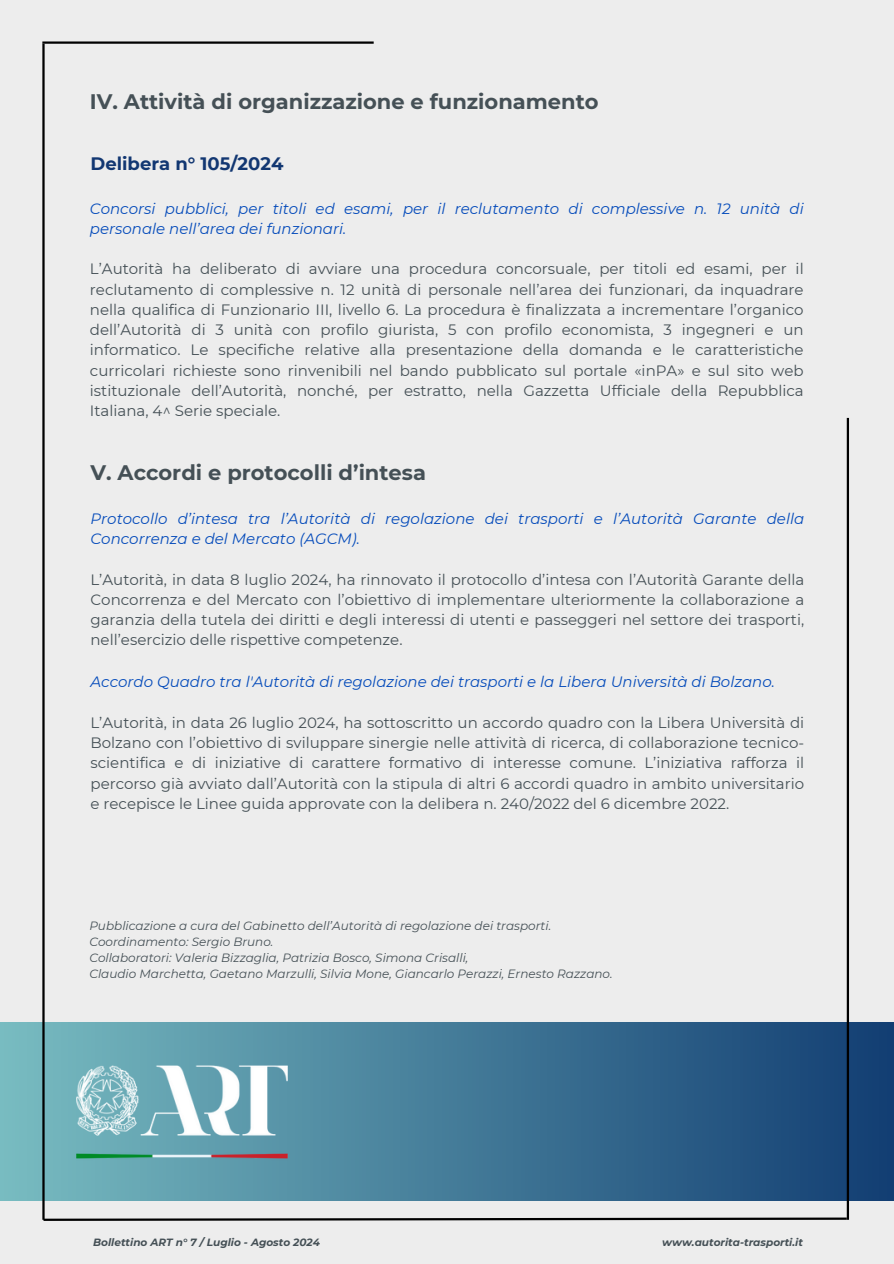
<style>
.page{position:relative;width:894px;height:1264px;background:#fff}
.page>*{position:absolute;margin:0;border:0;box-sizing:border-box;transform-origin:0 0}
.t1{font:700 21px "Montserrat";color:#455056}
.t2{font:700 18px "Montserrat";color:#123772}
.t3{font:15px/20.2px "Montserrat";color:#455056;text-align:justify}
.t4{font:italic 15px/20.2px "Montserrat";color:#064cbb}
.t5{font:italic 12px/16px "Montserrat";color:#455056}
.t6{font:italic 700 10.5px "Montserrat";color:#455056}
</style>
<div class="page">
<div style="left:0;top:0;width:893px;height:1263px;background:#ededed"></div>
<div style="left:0;top:1022px;width:893px;height:178px;background:linear-gradient(to right,#78bcc1,#123d71)"></div>
<hr style="left:846px;top:418px;width:2px;height:801px;background:#000">
<hr style="left:42px;top:44px;width:3px;height:1175px;background:#000">
<hr style="left:42px;top:41px;width:331px;height:3px;background:#000">
<svg style="left:42px;top:1216px;width:806px;height:5px"></svg>
<img style="left:42px;top:1031px;width:279px;height:160px">
<h3 class="t1" style="left:90px;top:88px;width:510px">IV. Attività di organizzazione e funzionamento</h3>
<h3 class="t2" style="left:90px;top:152px;width:194px">Delibera n° 105/2024</h3>
<h3 class="t4" style="left:90px;top:198px;width:715px">Concorsi pubblici, per titoli ed esami, per il reclutamento di complessive n. 12 unità di personale nell’area dei funzionari.</h3>
<h3 class="t3" style="left:90px;top:259px;width:715px">L’Autorità ha deliberato di avviare una procedura concorsuale, per titoli ed esami, per il reclutamento di complessive n. 12 unità di personale nell’area dei funzionari, da inquadrare nella qualifica di Funzionario III, livello 6. La procedura è finalizzata a incrementare l’organico dell’Autorità di 3 unità con profilo giurista, 5 con profilo economista, 3 ingegneri e un informatico. Le specifiche relative alla presentazione della domanda e le caratteristiche curricolari richieste sono rinvenibili nel bando pubblicato sul portale «inPA» e sul sito web istituzionale dell’Autorità, nonché, per estratto, nella Gazzetta Ufficiale della Repubblica Italiana, 4^ Serie speciale.</h3>
<p class="t1" style="left:90px;top:460px;width:337px">V. Accordi e protocolli d’intesa</p>
<p class="t4" style="left:90px;top:508px;width:715px">Protocollo d’intesa tra l’Autorità di regolazione dei trasporti e l’Autorità Garante della<br>Concorrenza e del Mercato (AGCM).</p>
<h3 class="t3" style="left:90px;top:569px;width:715px">L’Autorità, in data 8 luglio 2024, ha rinnovato il protocollo d’intesa con l’Autorità Garante della Concorrenza e del Mercato con l’obiettivo di implementare ulteriormente la collaborazione a garanzia della tutela dei diritti e degli interessi di utenti e passeggeri nel settore dei trasporti, nell’esercizio delle rispettive competenze.</h3>
<h3 class="t4" style="left:90px;top:672px;width:685px">Accordo Quadro tra l'Autorità di regolazione dei trasporti e la Libera Università di Bolzano.</h3>
<p class="t3" style="left:90px;top:712px;width:715px">L’Autorità, in data 26 luglio 2024, ha sottoscritto un accordo quadro con la Libera Università di Bolzano con l’obiettivo di sviluppare sinergie nelle attività di ricerca, di collaborazione tecnico&shy;scientifica e di iniziative di carattere formativo di interesse comune. L’iniziativa rafforza il percorso già avviato dall’Autorità con la stipula di altri 6 accordi quadro in ambito universitario e recepisce le Linee guida approvate con la delibera n. 240/2022 del 6 dicembre 2022.</p>
<p class="t5" style="left:89px;top:917px;width:524px">Pubblicazione a cura del Gabinetto dell’Autorità di regolazione dei trasporti.<br>Coordinamento: Sergio Bruno.<br>Collaboratori: Valeria Bizzaglia, Patrizia Bosco, Simona Crisalli,<br>Claudio Marchetta, Gaetano Marzulli, Silvia Mone, Giancarlo Perazzi, Ernesto Razzano.</p>
<p class="t6" style="left:93px;top:1235px;width:228px">Bollettino ART n° 7 / Luglio - Agosto 2024</p>
<p class="t6" style="left:662px;top:1235px;width:142px">www.autorita-trasporti.it</p>
</div>
